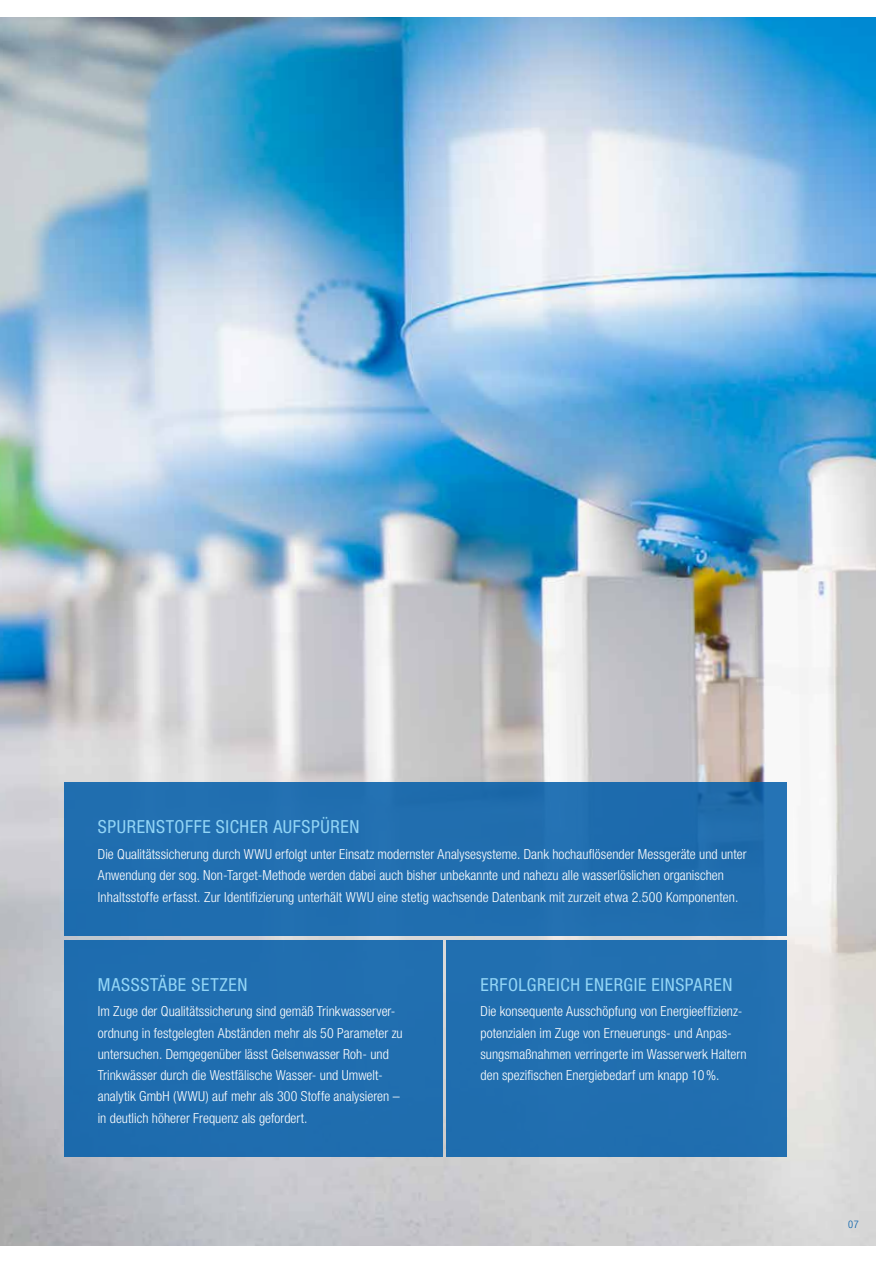
<style>
.page{position:relative;width:893px;height:1263px;background:#fff}
.page>*{position:absolute;margin:0;border:0;box-sizing:border-box;transform-origin:0 0}
.t1{font:condensed 18px "Helvetica Neue LT Pro";letter-spacing:.035em;color:#92d5f6}
.t2{font:300 condensed 13.8px/21.3px "Helvetica Neue LT Pro";letter-spacing:.005em;color:#fff}
.t3{font:300 condensed 10.5px "Helvetica Neue LT Pro";color:#005ca9}
</style>
<div class="page">
<img style="left:0;top:17px;width:876px;height:1229px">
<div style="left:64px;top:940px;width:378px;height:217px;background:#1f6daf"></div>
<div style="left:64px;top:782px;width:723px;height:153px;background:#206eaf"></div>
<div style="left:446px;top:940px;width:341px;height:217px;background:#216fb0"></div>
<h1 class="t1" style="left:98px;top:816px;width:263px">SPURENSTOFFE SICHER AUFSPÜREN</h1>
<p class="t2" style="left:98px;top:843px;width:650px">Die Qualitätssicherung durch WWU erfolgt unter Einsatz modernster Analysesysteme. Dank hochauflösender Messgeräte und unter<br>Anwendung der sog. Non-Target-Methode werden dabei auch bisher unbekannte und nahezu alle wasserlöslichen organischen<br>Inhaltsstoffe erfasst. Zur Identifizierung unterhält WWU eine stetig wachsende Datenbank mit zurzeit etwa 2.500 Komponenten.</p>
<h1 class="t1" style="left:98px;top:974px;width:151px">MASSSTÄBE SETZEN</h1>
<p class="t2" style="left:98px;top:1001px;width:306px">Im Zuge der Qualitätssicherung sind gemäß Trinkwasserver--- ordnung in festgelegten Abständen mehr als 50 Parameter zu untersuchen. Demgegenüber lässt Gelsenwasser Roh- und Trinkwässer durch die Westfälische Wasser- und Umwelt&shy;analytik GmbH (WWU) auf mehr als 300 Stoffe analysieren – in deutlich höherer Frequenz als gefordert.</p>
<h1 class="t1" style="left:480px;top:974px;width:253px">ERFOLGREICH ENERGIE EINSPAREN</h1>
<p class="t2" style="left:480px;top:1001px;width:268px">Die konsequente Ausschöpfung von Energieeffizienz&shy;potenzialen im Zuge von Erneuerungs- und Anpas&shy;sungsmaßnahmen verringerte im Wasserwerk Haltern den spezifischen Energiebedarf um knapp 10%.</p>
<p class="t3" style="left:848px;top:1218px;width:12px">07</p>
</div>
